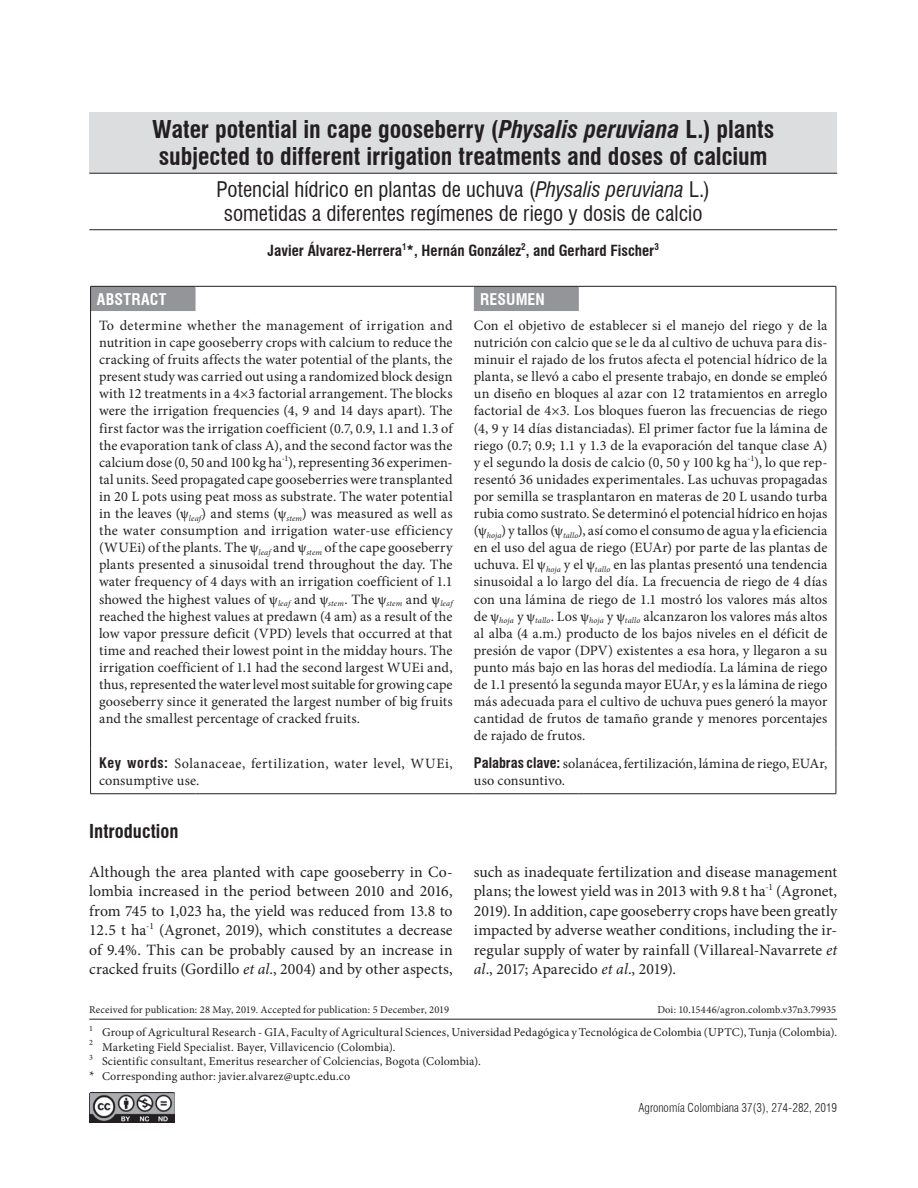
<style>
.page{position:relative;width:918px;height:1188px;background:#fff}
.page>*{position:absolute;margin:0;border:0;box-sizing:border-box;transform-origin:0 0}
.t1{font:700 condensed 24px/27px "Swiss 721 BT";color:#231f20}
.t2{font:condensed 21px/24px "Swiss 721 BT";color:#231f20;text-align:center}
.t3{font:700 condensed 18.75px "Swiss 721 BT";color:#231f20}
.t4{font:15.75px/19.5px "Minion Pro";letter-spacing:.005em;color:#231f20;text-align:justify}
.t5{font:700 condensed 15.75px "Swiss 721 BT";letter-spacing:.01em;color:#fff}
.t6{font:700 condensed 15px "Swiss 721 BT";color:#231f20}
.t7{font:14.25px/17.1px "Minion Pro";letter-spacing:.01em;color:#231f20;text-align:justify}
.t8{font:14.25px/17.1px "Minion Pro";letter-spacing:.03em;color:#231f20}
.t9{font:12px/14.4px "Minion Pro";letter-spacing:.01em;color:#231f20}
.t10{font:300 condensed 12px "Swiss 721 BT";color:#231f20}
.t11{font:10.5px "Minion Pro";letter-spacing:.01em;color:#231f20}
.t12{font:8.1px "Minion Pro";color:#231f20}
.s1{font-style:italic}
.s2{font-weight:500}
.s3{font-family:"Swiss 721 BT";font-weight:700;font-stretch:condensed}
.s4{font-size:13.5px}
</style>
<div class="page">
<hr style="left:89px;top:1019px;width:748px;height:1px;background:#231f20">
<hr style="left:836px;top:311px;width:1px;height:438px;background:#231f20">
<hr style="left:836px;top:749px;width:1px;height:45px;background:#231f20">
<svg style="left:90px;top:286px;width:489px;height:25px"></svg>
<hr style="left:196px;top:286px;width:278px;height:1px;background:#231f20">
<hr style="left:474px;top:286px;width:105px;height:1px;background:#231f20">
<hr style="left:579px;top:286px;width:257px;height:1px;background:#231f20">
<svg style="left:836px;top:287px;width:1px;height:24px"></svg>
<hr style="left:90px;top:311px;width:1px;height:438px;background:#231f20">
<hr style="left:90px;top:749px;width:1px;height:45px;background:#231f20">
<hr style="left:90px;top:793px;width:106px;height:1px;background:#231f20">
<hr style="left:196px;top:793px;width:278px;height:1px;background:#231f20">
<hr style="left:474px;top:793px;width:105px;height:1px;background:#231f20">
<hr style="left:579px;top:793px;width:257px;height:1px;background:#231f20">
<img style="left:89px;top:1093px;width:85px;height:30px">
<div style="left:89px;top:112px;width:748px;height:61px;background:#dcdddf"></div>
<hr style="left:89px;top:173px;width:748px;height:1px;background:#231f20">
<hr style="left:89px;top:229px;width:748px;height:1px;background:#231f20">
<h1 class="t1" style="left:152px;top:115px;width:624px">Water potential in cape gooseberry (<span class="s1">Physalis peruviana</span> L.) plants subjected to different irrigation treatments and doses of calcium</h1>
<h2 class="t2" style="left:217px;top:177px;width:495px">Potencial hídrico en plantas de uchuva (<span class="s1">Physalis peruviana</span> L.) sometidas a diferentes regímenes de riego y dosis de calcio</h2>
<p class="t6" style="left:268px;top:242px;width:393px">Javier Álvarez-Herrera<sup>1</sup>*, Hernán González<sup>2</sup>, and Gerhard Fischer<sup>3</sup></p>
<p class="t5" style="left:97px;top:290px;width:71px">ABSTRACT</p>
<p class="t5" style="left:480px;top:290px;width:66px">RESUMEN</p>
<p class="t7" style="left:99px;top:317px;width:355px">To determine whether the management of irrigation and nutrition in cape gooseberry crops with calcium to reduce the cracking of fruits affects the water potential of the plants, the present study was carried out using a randomized block design with 12 treatments in a 4×3 factorial arrangement. The blocks were the irrigation frequencies (4, 9 and 14 days apart). The first factor was the irrigation coefficient (0.7, 0.9, 1.1 and 1.3 of the evaporation tank of class A), and the second factor was the calcium dose (0, 50 and 100 kg ha<sup>-1</sup>), representing 36 experimen&shy;tal units. Seed propagated cape gooseberries were transplanted in 20 L pots using peat moss as substrate. The water potential in the leaves (<span class="s2">ψ</span><sub>leaf</sub>) and stems (<span class="s2">ψ</span><sub>stem</sub>) was measured as well as the water consumption and irrigation water-use efficiency (WUEi) of the plants. The <span class="s2">ψ</span><sub>leaf</sub> and <span class="s2">ψ</span><sub>stem</sub> of the cape gooseberry plants presented a sinusoidal trend throughout the day. The water frequency of 4 days with an irrigation coefficient of 1.1 showed the highest values of <span class="s2">ψ</span><sub>leaf</sub> and <span class="s2">ψ</span><sub>stem</sub>. The <span class="s2">ψ</span><sub>stem</sub> and <span class="s2">ψ</span><sub>leaf </sub>reached the highest values at predawn (4 am) as a result of the low vapor pressure deficit (VPD) levels that occurred at that time and reached their lowest point in the midday hours. The irrigation coefficient of 1.1 had the second largest WUEi and, thus, represented the water level most suitable for growing cape gooseberry since it generated the largest number of big fruits and the smallest percentage of cracked fruits.</p>
<p class="t7" style="left:474px;top:317px;width:355px">Con el objetivo de establecer si el manejo del riego y de la nutrición con calcio que se le da al cultivo de uchuva para dis&shy;minuir el rajado de los frutos afecta el potencial hídrico de la planta, se llevó a cabo el presente trabajo, en donde se empleó un diseño en bloques al azar con 12 tratamientos en arreglo factorial de 4×3. Los bloques fueron las frecuencias de riego (4, 9 y 14 días distanciadas). El primer factor fue la lámina de riego (0.7; 0.9; 1.1 y 1.3 de la evaporación del tanque clase A) y el segundo la dosis de calcio (0, 50 y 100 kg ha<sup>-1</sup>), lo que rep&shy;resentó 36 unidades experimentales. Las uchuvas propagadas por semilla se trasplantaron en materas de 20 L usando turba rubia como sustrato. Se determinó el potencial hídrico en hojas (<span class="s2">ψ</span><sub>hoja</sub>) y tallos (<span class="s2">ψ</span><sub>tallo</sub>), así como el consumo de agua y la eficiencia en el uso del agua de riego (EUAr) por parte de las plantas de uchuva. El <span class="s2">ψ</span><sub>hoja</sub> y el <span class="s2">ψ</span><sub>tallo</sub> en las plantas presentó una tendencia sinusoidal a lo largo del día. La frecuencia de riego de 4 días con una lámina de riego de 1.1 mostró los valores más altos de <span class="s2">ψ</span><sub>hoja</sub> y <span class="s2">ψ</span><sub>tallo</sub>. Los <span class="s2">ψ</span><sub>hoja</sub> y <span class="s2">ψ</span><sub>tallo</sub> alcanzaron los valores más altos al alba (4 a.m.) producto de los bajos niveles en el déficit de presión de vapor (DPV) existentes a esa hora, y llegaron a su punto más bajo en las horas del mediodía. La lámina de riego de 1.1 presentó la segunda mayor EUAr, y es la lámina de riego más adecuada para el cultivo de uchuva pues generó la mayor cantidad de frutos de tamaño grande y menores porcentajes de rajado de frutos.</p>
<p class="t8" style="left:99px;top:755px;width:355px"><span class="s3">Key words:</span> Solanaceae, fertilization, water level, WUEi, consumptive use.</p>
<p class="t7" style="left:474px;top:755px;width:355px"><span class="s3">Palabras clave:</span> solanácea, fertilización, lámina de riego, EUAr, uso consuntivo.</p>
<h3 class="t3" style="left:89px;top:820px;width:91px">Introduction</h3>
<p class="t4" style="left:89px;top:862px;width:365px">Although the area planted with cape gooseberry in Co&shy;lombia increased in the period between 2010 and 2016, from 745 to 1,023 ha, the yield was reduced from 13.8 to 12.5 t ha<sup>-1</sup> (Agronet, 2019), which constitutes a decrease of 9.4%. This can be probably caused by an increase in cracked fruits (Gordillo <span class="s1">et al</span>., 2004) and by other aspects,</p>
<p class="t4" style="left:474px;top:862px;width:365px">such as inadequate fertilization and disease management plans; the lowest yield was in 2013 with 9.8 t ha<sup>-1</sup> (Agronet, 2019). In addition, cape gooseberry crops have been greatly impacted by adverse weather conditions, including the ir&shy;regular supply of water by rainfall (Villareal-Navarrete <span class="s1">et al</span>., 2017; Aparecido <span class="s1">et al</span>., 2019).</p>
<p class="t11" style="left:89px;top:1003px;width:361px">Received for publication: 28 May, 2019. Accepted for publication: 5 December, 2019</p>
<p class="t11" style="left:657px;top:1003px;width:180px">Doi: 10.15446/agron.colomb.v37n3.79935</p>
<p class="t9" style="left:89px;top:1025px;width:749px"><sup>1</sup> Group of Agricultural Research - GIA, Faculty of Agricultural Sciences, Universidad Pedagógica y Tecnológica de Colombia (UPTC), Tunja (Colombia).</p>
<p class="t12" style="left:89px;top:1037px;width:5px">2</p>
<p class="t9" style="left:89px;top:1040px;width:393px;text-indent:13px">Marketing Field Specialist. Bayer, Villavicencio (Colombia).<br><sup>3</sup> Scientific consultant, Emeritus researcher of Colciencias, Bogota (Colombia). <span class="s4">*</span> Corresponding author: javier.alvarez@uptc.edu.co</p>
<p class="t10" style="left:639px;top:1101px;width:200px">Agronomía Colombiana 37(3), 274-282, 2019</p>
</div>
